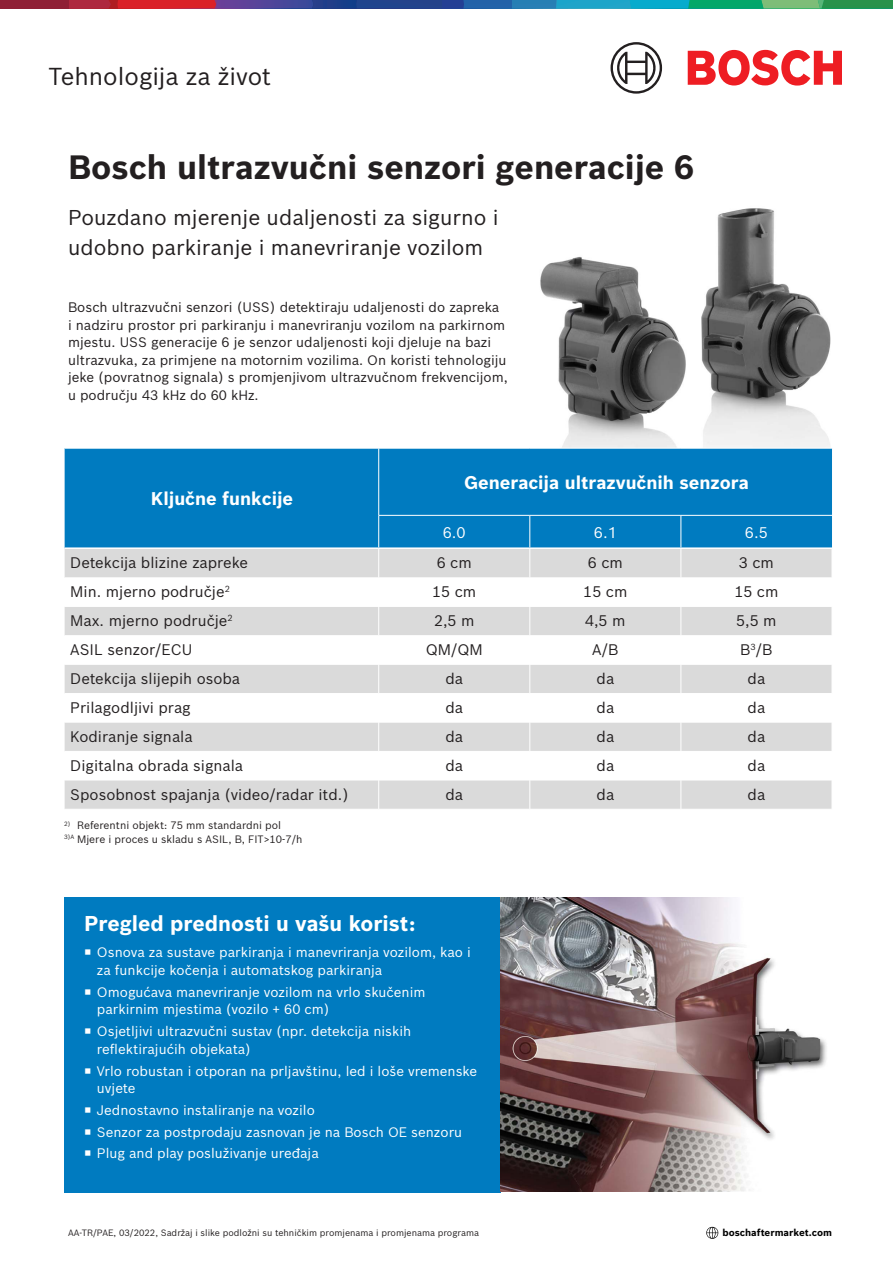
<style>
.page{position:relative;width:893px;height:1263px;background:#fff}
.page>*{position:absolute;margin:0;border:0;box-sizing:border-box;transform-origin:0 0}
.t1{font:700 33px "Bosch Sans";color:#231f20}
.t2{font:24px "Bosch Sans";color:#231f20}
.t3{font:21px/29.4px "Bosch Sans";color:#231f20}
.t4{font:700 21px "Bosch Sans";color:#fff}
.t5{font:700 18px "Bosch Sans";color:#fff}
.t6{font:15px "Bosch Sans";color:#231f20}
.t7{font:15px "Bosch Sans";color:#fff}
.t8{font:13.5px/17.5px "Bosch Sans";color:#fff}
.t9{font:13.5px/17.5px "Bosch Sans";color:#231f20}
.t10{font:10.5px/13.6px "Bosch Sans";color:#231f20}
.t11{font:700 9.75px "Bosch Sans";color:#000}
.t12{font:9px "Bosch Sans";color:#231f20}
</style>
<div class="page">
<div style="left:0;top:0;width:69px;height:9px;background:#8f1f35"></div>
<svg style="left:688px;top:50px;width:154px;height:36px"></svg>
<svg style="left:610px;top:42px;width:52px;height:52px"></svg>
<img style="left:540px;top:208px;width:291px;height:240px">
<div style="left:65px;top:449px;width:767px;height:98px;background:#007bc0"></div>
<div style="left:65px;top:549px;width:767px;height:260px;background:#dadada"></div>
<svg style="left:65px;top:579px;width:767px;height:201px"></svg>
<hr style="left:378px;top:448px;width:1px;height:67px;background:#fff">
<hr style="left:379px;top:515px;width:151px;height:1px;background:#fff">
<hr style="left:378px;top:515px;width:1px;height:32px;background:#fff">
<hr style="left:530px;top:515px;width:151px;height:1px;background:#fff">
<hr style="left:530px;top:515px;width:1px;height:32px;background:#fff">
<hr style="left:681px;top:515px;width:151px;height:1px;background:#fff">
<hr style="left:681px;top:515px;width:1px;height:32px;background:#fff">
<hr style="left:65px;top:578px;width:314px;height:1px;background:#fff">
<hr style="left:379px;top:578px;width:151px;height:1px;background:#fff">
<hr style="left:530px;top:578px;width:151px;height:1px;background:#fff">
<hr style="left:681px;top:578px;width:151px;height:1px;background:#fff">
<hr style="left:65px;top:635px;width:314px;height:1px;background:#fff">
<hr style="left:379px;top:635px;width:151px;height:1px;background:#fff">
<hr style="left:530px;top:635px;width:151px;height:1px;background:#fff">
<hr style="left:681px;top:635px;width:151px;height:1px;background:#fff">
<hr style="left:65px;top:693px;width:314px;height:1px;background:#fff">
<hr style="left:379px;top:693px;width:151px;height:1px;background:#fff">
<hr style="left:530px;top:693px;width:151px;height:1px;background:#fff">
<hr style="left:681px;top:693px;width:151px;height:1px;background:#fff">
<hr style="left:65px;top:751px;width:314px;height:1px;background:#fff">
<hr style="left:379px;top:751px;width:151px;height:1px;background:#fff">
<hr style="left:530px;top:751px;width:151px;height:1px;background:#fff">
<hr style="left:681px;top:751px;width:151px;height:1px;background:#fff">
<svg style="left:378px;top:549px;width:1px;height:260px"></svg>
<svg style="left:530px;top:549px;width:1px;height:260px"></svg>
<svg style="left:681px;top:549px;width:1px;height:260px"></svg>
<div style="left:65px;top:897px;width:436px;height:295px;background:#007bc0"></div>
<img style="left:501px;top:897px;width:326px;height:294px">
<svg style="left:706px;top:1227px;width:12px;height:12px"></svg>
<svg style="left:69px;top:0;width:824px;height:9px;background:#476a80"></svg>
<h2 class="t2" style="left:48px;top:58px;width:224px">Tehnologija za život</h2>
<h1 class="t1" style="left:68px;top:142px;width:627px">Bosch ultrazvučni senzori generacije 6</h1>
<h3 class="t3" style="left:68px;top:202px;width:432px">Pouzdano mjerenje udaljenosti za sigurno i udobno parkiranje i manevriranje vozilom</h3>
<p class="t9" style="left:68px;top:297px;width:441px">Bosch ultrazvučni senzori (USS) detektiraju udaljenosti do zapreka<br>i nadziru prostor pri parkiranju i manevriranju vozilom na parkirnom mjestu. USS generacije 6 je senzor udaljenosti koji djeluje na bazi ultrazvuka, za primjene na motornim vozilima. On koristi tehnologiju jeke (povratnog signala) s promjenjivom ultrazvučnom frekvencijom, u području 43 kHz do 60 kHz.</p>
<h3 class="t5" style="left:151px;top:484px;width:144px">Ključne funkcije</h3>
<h3 class="t5" style="left:464px;top:469px;width:286px">Generacija ultrazvučnih senzora</h3>
<p class="t7" style="left:443px;top:520px;width:24px">6.0</p>
<p class="t7" style="left:594px;top:520px;width:24px">6.1</p>
<p class="t7" style="left:745px;top:520px;width:24px">6.5</p>
<p class="t6" style="left:70px;top:552px;width:179px">Detekcija blizine zapreke</p>
<p class="t6" style="left:437px;top:552px;width:37px">6 cm</p>
<p class="t6" style="left:588px;top:552px;width:37px">6 cm</p>
<p class="t6" style="left:739px;top:552px;width:37px">3 cm</p>
<p class="t6" style="left:70px;top:581px;width:161px">Min. mjerno područje<sup>2</sup></p>
<p class="t6" style="left:432px;top:581px;width:46px">15 cm</p>
<p class="t6" style="left:583px;top:581px;width:46px">15 cm</p>
<p class="t6" style="left:734px;top:581px;width:46px">15 cm</p>
<p class="t6" style="left:70px;top:610px;width:164px">Max. mjerno područje<sup>2</sup></p>
<p class="t6" style="left:434px;top:610px;width:42px">2,5 m</p>
<p class="t6" style="left:585px;top:610px;width:42px">4,5 m</p>
<p class="t6" style="left:736px;top:610px;width:42px">5,5 m</p>
<p class="t6" style="left:70px;top:639px;width:123px">ASIL senzor/ECU</p>
<p class="t6" style="left:426px;top:639px;width:59px">QM/QM</p>
<p class="t6" style="left:592px;top:639px;width:28px">A/B</p>
<p class="t6" style="left:740px;top:639px;width:34px">B<sup>3</sup>/B</p>
<p class="t6" style="left:70px;top:668px;width:171px">Detekcija slijepih osoba</p>
<p class="t6" style="left:445px;top:668px;width:19px">da</p>
<p class="t6" style="left:596px;top:668px;width:19px">da</p>
<p class="t6" style="left:748px;top:668px;width:19px">da</p>
<p class="t6" style="left:70px;top:696px;width:122px">Prilagodljivi prag</p>
<p class="t6" style="left:445px;top:696px;width:19px">da</p>
<p class="t6" style="left:596px;top:696px;width:19px">da</p>
<p class="t6" style="left:748px;top:696px;width:19px">da</p>
<p class="t6" style="left:70px;top:725px;width:124px">Kodiranje signala</p>
<p class="t6" style="left:445px;top:725px;width:19px">da</p>
<p class="t6" style="left:596px;top:725px;width:19px">da</p>
<p class="t6" style="left:748px;top:725px;width:19px">da</p>
<p class="t6" style="left:70px;top:754px;width:174px">Digitalna obrada signala</p>
<p class="t6" style="left:445px;top:754px;width:19px">da</p>
<p class="t6" style="left:596px;top:754px;width:19px">da</p>
<p class="t6" style="left:748px;top:754px;width:19px">da</p>
<p class="t6" style="left:70px;top:783px;width:280px">Sposobnost spajanja (video/radar itd.)</p>
<p class="t6" style="left:445px;top:783px;width:19px">da</p>
<p class="t6" style="left:596px;top:783px;width:19px">da</p>
<p class="t6" style="left:748px;top:783px;width:19px">da</p>
<p class="t10" style="left:64px;top:818px;width:240px"><sup>2)</sup> Referentni objekt: 75 mm standardni pol<br><sup>3)A</sup> Mjere i proces u skladu s ASIL, B, FIT&gt;10-7/h</p>
<h3 class="t4" style="left:84px;top:908px;width:333px">Pregled prednosti u vašu korist:</h3>
<p class="t8" style="left:97px;top:943px;width:375px">Osnova za sustave parkiranja i manevriranja vozilom, kao i za funkcije kočenja i automatskog parkiranja</p>
<p class="t8" style="left:97px;top:982px;width:330px">Omogućava manevriranje vozilom na vrlo skučenim parkirnim mjestima (vozilo + 60 cm)</p>
<p class="t8" style="left:97px;top:1021px;width:316px">Osjetljivi ultrazvučni sustav (npr. detekcija niskih reflektirajućih objekata)</p>
<p class="t8" style="left:97px;top:1061px;width:382px">Vrlo robustan i otporan na prljavštinu, led i loše vremenske uvjete</p>
<p class="t8" style="left:97px;top:1098px;width:367px;line-height:21.8px">Jednostavno instaliranje na vozilo<br>Senzor za postprodaju zasnovan je na Bosch OE senzoru<br>Plug and play posluživanje uređaja</p>
<p class="t12" style="left:68px;top:1226px;width:412px">AA-TR/PAE, 03/2022, Sadržaj i slike podložni su tehničkim promjenama i promjenama programa</p>
<p class="t11" style="left:722px;top:1225px;width:111px">boschaftermarket.com</p>
</div>
